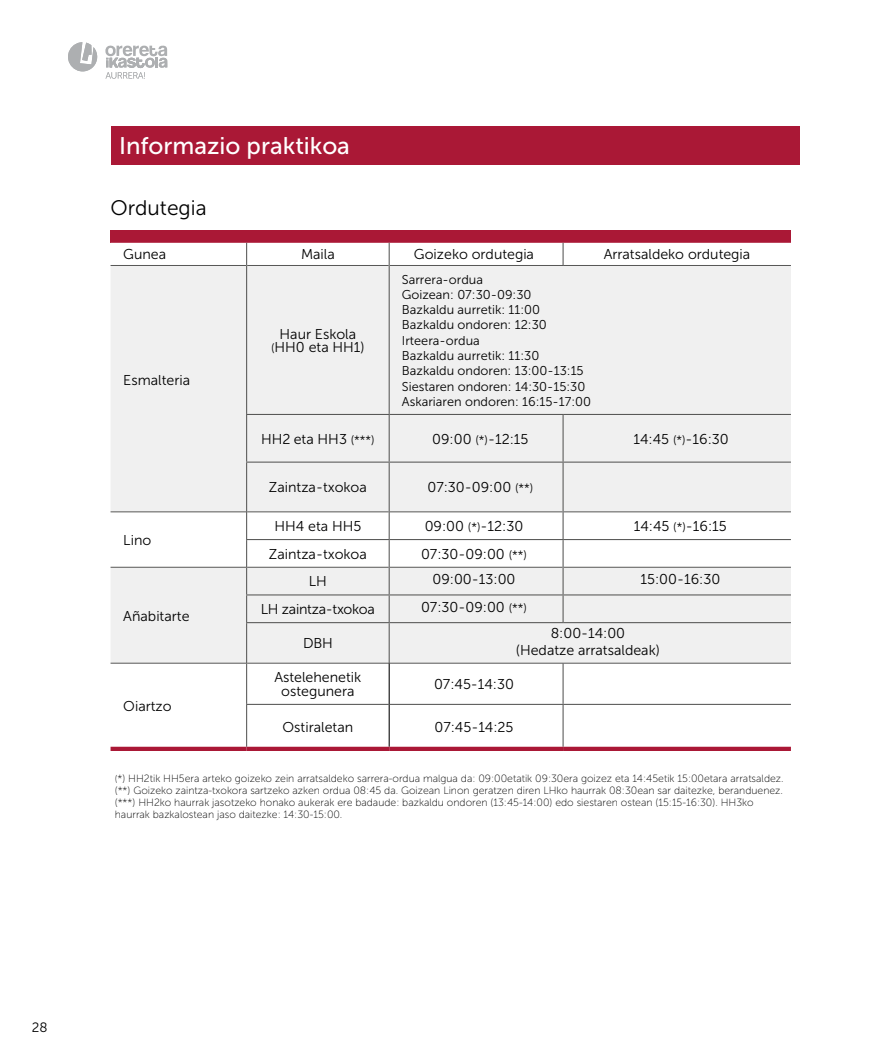
<style>
.page{position:relative;width:893px;height:1063px;background:#fff}
.page>*{position:absolute;margin:0;border:0;box-sizing:border-box;transform-origin:0 0}
.t1{font:24px "Museo Sans 500";color:#fff}
.t2{font:21px "Museo Sans 300";color:#000}
.t3{font:14.25px/13.5px "Museo Sans 300";color:#000;text-align:center}
.t4{font:14.25px "Museo Sans 300";letter-spacing:-.02em;color:#000}
.t5{font:13.5px "Museo Sans 300";color:#000}
.t6{font:12.75px "Museo Sans 300";color:#000}
.t7{font:10.5px/12px "Museo Sans 100";color:#000}
.s1{font-size:12px}
.s2{font-size:9.75px}
</style>
<div class="page">
<svg style="left:68px;top:42px;width:29px;height:29px"></svg>
<svg style="left:105px;top:45px;width:62px;height:34px"></svg>
<div style="left:111px;top:126px;width:688px;height:39px;background:#aa1836"></div>
<div style="left:111px;top:230px;width:680px;height:13px;background:#aa1836"></div>
<svg style="left:111px;top:243px;width:680px;height:504px"></svg>
<svg style="left:111px;top:266px;width:680px;height:397px;fill:#f0f0f0"></svg>
<hr style="left:111px;top:265px;width:135px;height:1px;background:#575756">
<hr style="left:111px;top:512px;width:135px;height:1px;background:#575756">
<hr style="left:247px;top:265px;width:142px;height:1px;background:#575756">
<hr style="left:390px;top:265px;width:173px;height:1px;background:#575756">
<hr style="left:563px;top:265px;width:228px;height:1px;background:#575756">
<hr style="left:247px;top:512px;width:142px;height:1px;background:#575756">
<hr style="left:390px;top:512px;width:173px;height:1px;background:#575756">
<hr style="left:564px;top:512px;width:227px;height:1px;background:#575756">
<hr style="left:111px;top:567px;width:135px;height:1px;background:#575756">
<hr style="left:111px;top:663px;width:135px;height:1px;background:#575756">
<hr style="left:247px;top:567px;width:142px;height:1px;background:#575756">
<hr style="left:390px;top:567px;width:173px;height:1px;background:#575756">
<hr style="left:564px;top:567px;width:227px;height:1px;background:#575756">
<hr style="left:247px;top:663px;width:142px;height:1px;background:#575756">
<hr style="left:389px;top:663px;width:174px;height:1px;background:#575756">
<hr style="left:563px;top:663px;width:228px;height:1px;background:#575756">
<svg style="left:246px;top:243px;width:1px;height:22px"></svg>
<svg style="left:389px;top:243px;width:1px;height:22px"></svg>
<hr style="left:246px;top:265px;width:1px;height:149px;background:#575756">
<hr style="left:389px;top:265px;width:1px;height:149px;background:#575756">
<hr style="left:246px;top:415px;width:1px;height:47px;background:#575756">
<hr style="left:389px;top:415px;width:1px;height:47px;background:#575756">
<hr style="left:246px;top:463px;width:1px;height:49px;background:#575756">
<hr style="left:389px;top:463px;width:1px;height:49px;background:#575756">
<svg style="left:246px;top:512px;width:1px;height:110px"></svg>
<svg style="left:389px;top:512px;width:1px;height:110px"></svg>
<hr style="left:246px;top:623px;width:1px;height:40px;background:#575756">
<hr style="left:389px;top:623px;width:1px;height:40px;background:#575756">
<hr style="left:562px;top:243px;width:2px;height:22px;background:#575756">
<hr style="left:562px;top:415px;width:2px;height:47px;background:#575756">
<hr style="left:562px;top:463px;width:2px;height:49px;background:#575756">
<hr style="left:562px;top:512px;width:2px;height:27px;background:#575756">
<hr style="left:562px;top:540px;width:2px;height:27px;background:#575756">
<hr style="left:562px;top:567px;width:2px;height:27px;background:#575756">
<hr style="left:562px;top:595px;width:2px;height:27px;background:#575756">
<hr style="left:246px;top:414px;width:143px;height:1px;background:#575756">
<hr style="left:389px;top:414px;width:174px;height:1px;background:#575756">
<hr style="left:563px;top:414px;width:228px;height:1px;background:#575756">
<hr style="left:246px;top:462px;width:143px;height:1px;background:#575756">
<hr style="left:389px;top:462px;width:174px;height:1px;background:#575756">
<hr style="left:563px;top:462px;width:228px;height:1px;background:#575756">
<hr style="left:246px;top:539px;width:143px;height:1px;background:#575756">
<hr style="left:389px;top:539px;width:174px;height:1px;background:#575756">
<hr style="left:563px;top:539px;width:228px;height:1px;background:#575756">
<hr style="left:246px;top:594px;width:143px;height:1px;background:#575756">
<hr style="left:389px;top:594px;width:174px;height:1px;background:#575756">
<hr style="left:563px;top:594px;width:228px;height:1px;background:#575756">
<hr style="left:246px;top:622px;width:143px;height:1px;background:#575756">
<hr style="left:389px;top:622px;width:174px;height:1px;background:#575756">
<hr style="left:563px;top:622px;width:228px;height:1px;background:#575756">
<hr style="left:246px;top:704px;width:143px;height:1px;background:#575756">
<hr style="left:390px;top:704px;width:173px;height:1px;background:#575756">
<hr style="left:563px;top:704px;width:228px;height:1px;background:#575756">
<hr style="left:246px;top:663px;width:1px;height:41px;background:#575756">
<hr style="left:246px;top:705px;width:1px;height:42px;background:#575756">
<hr style="left:389px;top:663px;width:1px;height:41px;background:#000">
<hr style="left:389px;top:704px;width:1px;height:43px;background:#000">
<hr style="left:562px;top:663px;width:2px;height:41px;background:#575756">
<hr style="left:562px;top:705px;width:2px;height:42px;background:#575756">
<hr style="left:111px;top:747px;width:136px;height:4px;background:#aa1836">
<hr style="left:247px;top:747px;width:142px;height:4px;background:#aa1836">
<hr style="left:389px;top:747px;width:174px;height:4px;background:#aa1836">
<hr style="left:563px;top:747px;width:228px;height:4px;background:#aa1836">
<p class="t1" style="left:119px;top:133px;width:232px">Informazio praktikoa</p>
<p class="t2" style="left:111px;top:196px;width:98px">Ordutegia</p>
<p class="t3" style="left:123px;top:248px;width:44px">Gunea</p>
<p class="t3" style="left:301px;top:248px;width:35px">Maila</p>
<p class="t3" style="left:414px;top:248px;width:122px">Goizeko ordutegia</p>
<p class="t3" style="left:604px;top:248px;width:148px">Arratsaldeko ordutegia</p>
<p class="t3" style="left:123px;top:374px;width:68px">Esmalteria</p>
<p class="t3" style="left:123px;top:533px;width:30px">Lino</p>
<p class="t3" style="left:123px;top:609px;width:68px">Añabitarte</p>
<p class="t3" style="left:123px;top:700px;width:50px">Oiartzo</p>
<p class="t3" style="left:271px;top:327px;width:95px">Haur Eskola <span class="s1">(</span>HH0 eta HH1)</p>
<p class="t6" style="left:402px;top:272px;width:83px">Sarrera-ordua</p>
<p class="t6" style="left:402px;top:288px;width:131px">Goizean: 07:30-09:30</p>
<p class="t6" style="left:402px;top:303px;width:140px">Bazkaldu aurretik: 11:00</p>
<p class="t6" style="left:402px;top:318px;width:146px">Bazkaldu ondoren: 12:30</p>
<p class="t6" style="left:402px;top:333px;width:79px">Irteera-ordua</p>
<p class="t6" style="left:402px;top:349px;width:139px">Bazkaldu aurretik: 11:30</p>
<p class="t6" style="left:402px;top:364px;width:183px">Bazkaldu ondoren: 13:00-13:15</p>
<p class="t6" style="left:402px;top:379px;width:185px">Siestaren ondoren: 14:30-15:30</p>
<p class="t6" style="left:402px;top:395px;width:191px">Askariaren ondoren: 16:15-17:00</p>
<p class="t3" style="left:261px;top:432px;width:115px">HH2 eta HH3 <span class="s1">(***)</span></p>
<p class="t3" style="left:432px;top:432px;width:98px">09:00 <span class="s1">(*)</span>-12:15</p>
<p class="t3" style="left:634px;top:432px;width:97px">14:45 <span class="s1">(*)</span>-16:30</p>
<p class="t3" style="left:269px;top:481px;width:99px">Zaintza-txokoa</p>
<p class="t3" style="left:427px;top:481px;width:107px">07:30-09:00 <span class="s1">(**)</span></p>
<p class="t3" style="left:274px;top:520px;width:88px">HH4 eta HH5</p>
<p class="t3" style="left:425px;top:520px;width:100px">09:00 <span class="s1">(*)</span>-12:30</p>
<p class="t3" style="left:634px;top:520px;width:94px">14:45 <span class="s1">(*)</span>-16:15</p>
<p class="t3" style="left:269px;top:547px;width:99px">Zaintza-txokoa</p>
<p class="t3" style="left:421px;top:547px;width:107px">07:30-09:00 <span class="s1">(**)</span></p>
<p class="t3" style="left:309px;top:575px;width:20px">LH</p>
<p class="t3" style="left:432px;top:573px;width:85px">09:00-13:00</p>
<p class="t3" style="left:640px;top:573px;width:81px">15:00-16:30</p>
<p class="t4" style="left:261px;top:602px;width:116px">LH zaintza-txokoa</p>
<p class="t3" style="left:421px;top:600px;width:107px">07:30-09:00 <span class="s1">(**)</span></p>
<p class="t3" style="left:303px;top:637px;width:31px">DBH</p>
<p class="t3" style="left:516px;top:624px;width:146px;line-height:17.1px">8:00-14:00<br>(Hedatze arratsaldeak)</p>
<p class="t3" style="left:274px;top:671px;width:89px">Astelehenetik ostegunera</p>
<p class="t3" style="left:434px;top:678px;width:81px">07:45-14:30</p>
<p class="t3" style="left:283px;top:720px;width:72px">Ostiraletan</p>
<p class="t3" style="left:434px;top:720px;width:81px">07:45-14:25</p>
<p class="t7" style="left:115px;top:772px;width:670px"><span class="s2">(</span>*) HH2tik HH5era arteko goizeko zein arratsaldeko sarrera-ordua malgua da: 09:00etatik 09:30era goizez eta 14:45etik 15:00etara arratsaldez.</p>
<p class="t7" style="left:115px;top:784px;width:670px">(**) Goizeko zaintza-txokora sartzeko azken ordua 08:45 da. Goizean Linon geratzen diren LHko haurrak 08:30ean sar daitezke, beranduenez.</p>
<p class="t7" style="left:115px;top:796px;width:640px">(***) HH2ko haurrak jasotzeko honako aukerak ere badaude: bazkaldu ondoren (13:45-14:00) edo siestaren ostean (15:15-16:30). HH3ko haurrak bazkalostean jaso daitezke: 14:30-15:00.</p>
<p class="t5" style="left:32px;top:1020px;width:17px">28</p>
</div>
